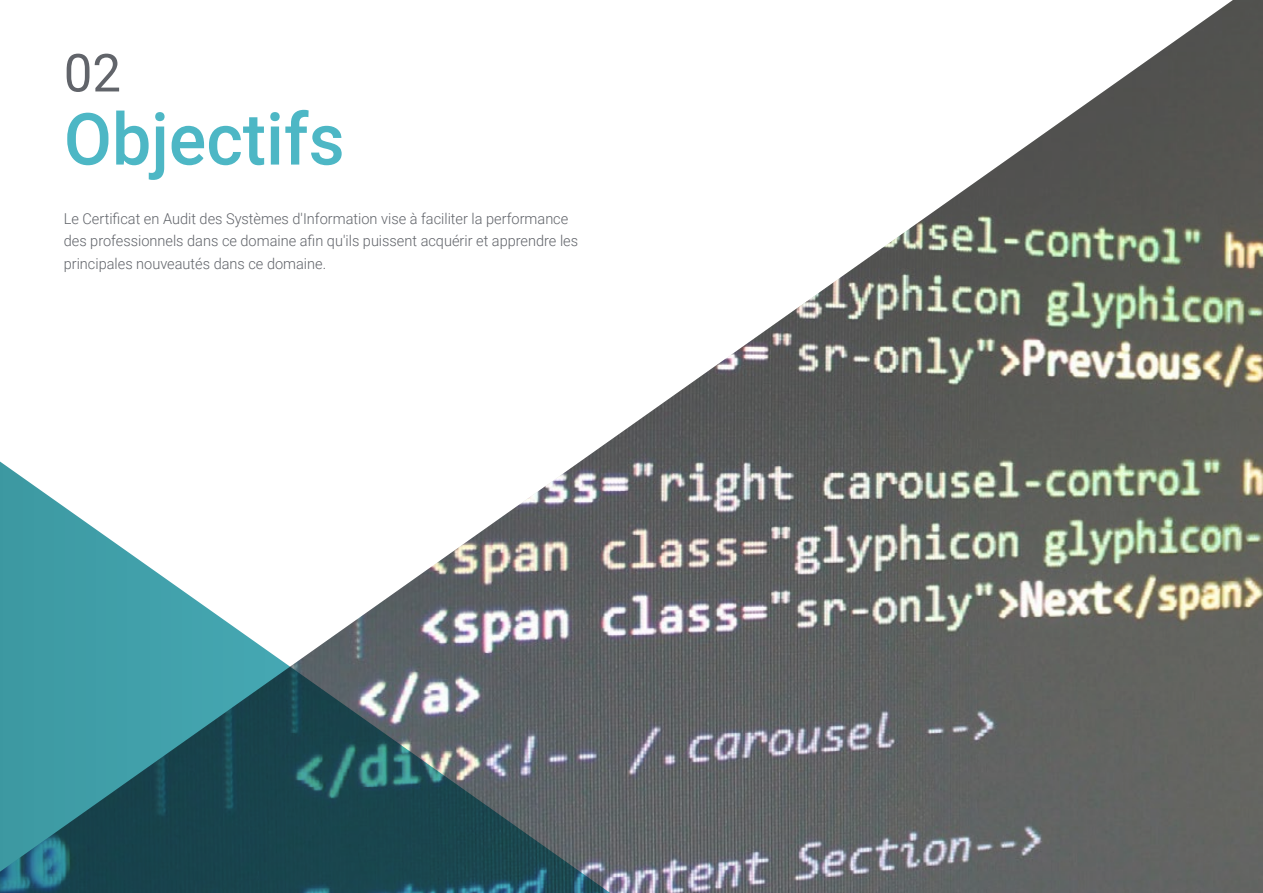
<style>
.page{position:relative;width:1263px;height:893px;background:#fff}
.page>*{position:absolute;margin:0;border:0;box-sizing:border-box;transform-origin:0 0}
.t1{font:500 72px "Roboto";color:#4db7c5}
.t2{font:52.5px "Roboto";color:#61646a}
.t3{font:300 15px/22.5px "Roboto";color:#61646a}
</style>
<div class="page">
<img style="left:602px;top:0;width:661px;height:893px">
<svg style="left:0;top:446px;width:640px;height:447px"></svg>
<h2 class="t2" style="left:64px;top:36px;width:59px">02</h2>
<h1 class="t1" style="left:64px;top:89px;width:282px">Objectifs</h1>
<p class="t3" style="left:64px;top:207px;width:516px">Le Certificat en Audit des Systèmes d'Information vise à faciliter la performance des professionnels dans ce domaine afin qu'ils puissent acquérir et apprendre les principales nouveautés dans ce domaine.</p>
</div>
